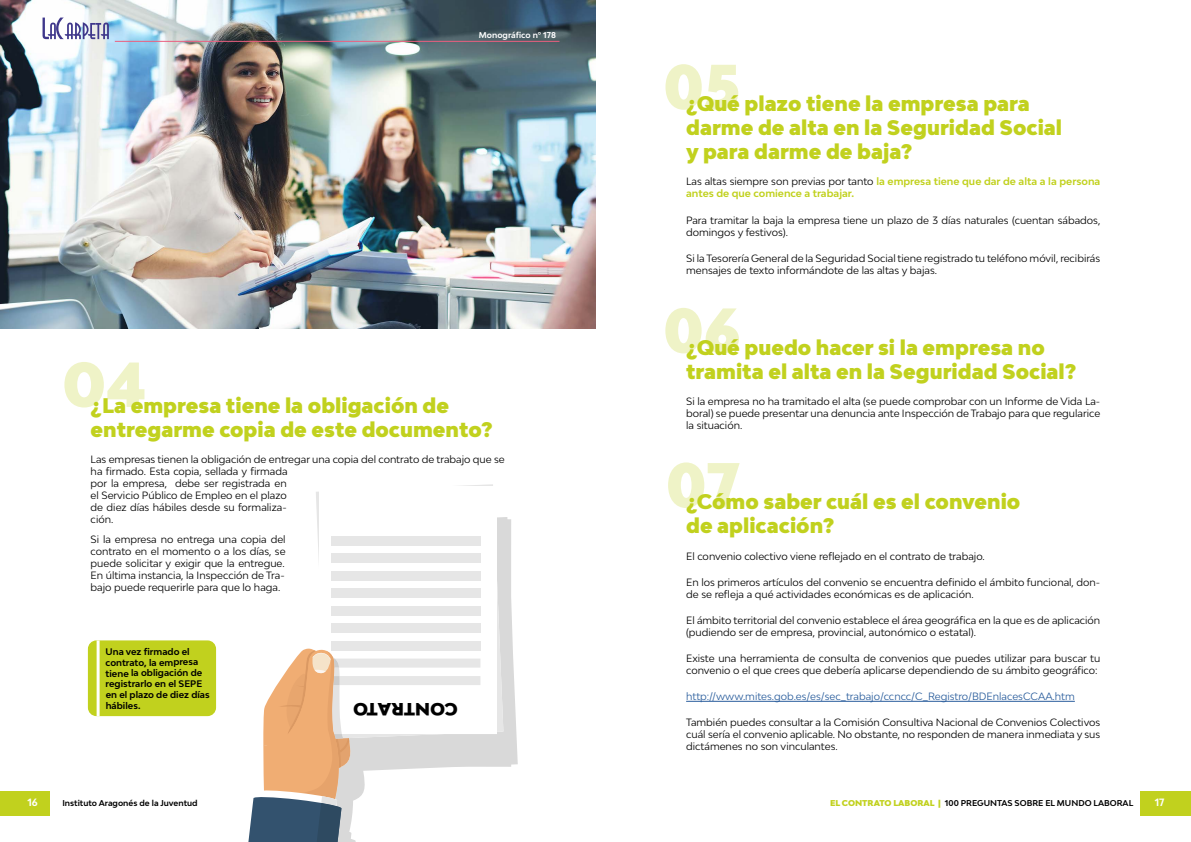
<style>
.page{position:relative;width:1191px;height:842px;background:#fff}
.page>*{position:absolute;margin:0;border:0;box-sizing:border-box;transform-origin:0 0}
.t1{font:900 60px "Bw Modelica";color:#c1d11e}
.t2{font:900 20px/24px "Bw Modelica";color:#c1d11e}
.t3{font:900 16.8px "Bw Modelica";color:#000}
.t4{font:10px/12px "Bw Modelica";color:#000}
.t5{font:700 10px/12px "Bw Modelica";color:#c1d11e}
.t6{font:10px "Bw Modelica";color:#275b9b}
.t7{font:700 10px "Bw Modelica";color:#fff}
.t8{font:700 9px/10.8px "Bw Modelica";letter-spacing:-.005em;color:#000}
.t9{font:700 8px "Bw Modelica";color:#000}
.t10{font:700 8px "Bw Modelica";color:#fff}
.s1{font-weight:400;color:#000}
.s2{font-weight:900;color:#c1d11e}
</style>
<div class="page">
<div style="left:1140px;top:791px;width:51px;height:25px;background:#c1d11e"></div>
<div style="left:0;top:791px;width:50px;height:25px;background:#c1d11e"></div>
<svg style="left:480px;top:517px;width:38px;height:250px;fill:#d9d9d9"></svg>
<svg style="left:316px;top:484px;width:187px;height:255px"></svg>
<div style="left:319px;top:486px;width:178px;height:248px;background:#fff"></div>
<div style="left:331px;top:536px;width:149px;height:9px;background:#e6e6e6"></div>
<div style="left:331px;top:554px;width:149px;height:9px;background:#e6e6e6"></div>
<div style="left:331px;top:571px;width:149px;height:9px;background:#e6e6e6"></div>
<div style="left:331px;top:589px;width:149px;height:9px;background:#e6e6e6"></div>
<div style="left:331px;top:606px;width:149px;height:9px;background:#e6e6e6"></div>
<div style="left:331px;top:624px;width:149px;height:9px;background:#e6e6e6"></div>
<div style="left:331px;top:641px;width:149px;height:9px;background:#e6e6e6"></div>
<svg style="left:248px;top:648px;width:232px;height:194px"></svg>
<svg style="left:64px;top:362px;width:80px;height:45px"></svg>
<hr style="left:686px;top:701px;width:388px;height:1px;background:#275b9b">
<img style="left:0;top:0;width:595px;height:329px">
<div style="left:88px;top:640px;width:128px;height:76px;background:#c1d11e;border-radius:9px"></div>
<hr style="left:97px;top:640px;width:3px;height:76px;background:#fff">
<svg style="left:43px;top:18px;width:66px;height:21px"></svg>
<hr style="left:115px;top:41px;width:444px;height:1px;background:#eb5f7f">
<p class="t10" style="left:479px;top:30px;width:79px">Monográfico nº 178</p>
<h2 class="t2" style="left:91px;top:393px;width:403px">¿La empresa tiene la obligación de entregarme copia de este documento?</h2>
<p class="t4" style="left:91px;top:453px;width:416px">Las empresas tienen la obligación de entregar una copia del contrato de trabajo que se ha firmado. Esta copia, sellada y firmada<br>por la empresa, debe ser registrada en<br>el Servicio Público de Empleo en el plazo<br>de diez días hábiles desde su formaliza-<br>ción.</p>
<p class="t4" style="left:91px;top:533px;width:197px;text-align:justify">Si la empresa no entrega una copia del contrato en el momento o a los días, se puede solicitar y exigir que la entregue.<br>En última instancia, la Inspección de Tra&shy;bajo puede requerirle para que lo haga.</p>
<p class="t8" style="left:105px;top:646px;width:106px">Una vez firmado el contrato, la empresa tiene la obligación de registrarlo en el SEPE en el plazo de diez días hábiles.</p>
<h3 class="t3" style="left:458px;top:720px;width:106px;rotate:-180deg">CONTRATO</h3>
<h1 class="t1" style="left:663px;top:48px;width:78px">05</h1>
<h2 class="t2" style="left:686px;top:91px;width:377px">¿Qué plazo tiene la empresa para darme de alta en la Seguridad Social y para darme de baja?</h2>
<p class="t5" style="left:686px;top:175px;width:416px"><span class="s1">Las altas siempre son previas por tanto</span> la empresa tiene que dar de alta a la persona antes de que comience a trabajar.</p>
<p class="t4" style="left:686px;top:214px;width:416px">Para tramitar la baja la empresa tiene un plazo de 3 días naturales (cuentan sábados, domingos y festivos).</p>
<p class="t4" style="left:686px;top:252px;width:416px">Si la Tesorería General de la Seguridad Social tiene registrado tu teléfono móvil, recibirás mensajes de texto informándote de las altas y bajas.</p>
<h1 class="t1" style="left:663px;top:292px;width:79px">06</h1>
<h2 class="t2" style="left:686px;top:335px;width:392px">¿Qué puedo hacer si la empresa no tramita el alta en la Seguridad Social?</h2>
<p class="t4" style="left:686px;top:395px;width:416px;text-align:justify">Si la empresa no ha tramitado el alta (se puede comprobar con un Informe de Vida La&shy;boral) se puede presentar una denuncia ante Inspección de Trabajo para que regularice la situación.</p>
<h1 class="t1" style="left:666px;top:446px;width:76px">07</h1>
<h2 class="t2" style="left:686px;top:489px;width:336px">¿Cómo saber cuál es el convenio de aplicación?</h2>
<p class="t4" style="left:686px;top:550px;width:300px">El convenio colectivo viene reflejado en el contrato de trabajo.</p>
<p class="t4" style="left:686px;top:576px;width:416px">En los primeros artículos del convenio se encuentra definido el ámbito funcional, don&shy;de se refleja a qué actividades económicas es de aplicación.</p>
<p class="t4" style="left:686px;top:614px;width:416px">El ámbito territorial del convenio establece el área geográfica en la que es de aplicación (pudiendo ser de empresa, provincial, autonómico o estatal).</p>
<p class="t4" style="left:686px;top:652px;width:416px">Existe una herramienta de consulta de convenios que puedes utilizar para buscar tu convenio o el que crees que debería aplicarse dependiendo de su ámbito geográfico:</p>
<p class="t6" style="left:686px;top:690px;width:390px">http://www.mites.gob.es/es/sec_trabajo/ccncc/C_Registro/BDEnlacesCCAA.htm</p>
<p class="t4" style="left:686px;top:716px;width:416px;text-align:justify">También puedes consultar a la Comisión Consultiva Nacional de Convenios Colectivos cuál sería el convenio aplicable. No obstante, no responden de manera inmediata y sus dictámenes no son vinculantes.</p>
<p class="t7" style="left:28px;top:796px;width:12px">16</p>
<p class="t9" style="left:62px;top:798px;width:137px">Instituto Aragonés de la Juventud</p>
<p class="t9" style="left:830px;top:798px;width:305px"><span class="s2">EL CONTRATO LABORAL |</span> 100 PREGUNTAS SOBRE EL MUNDO LABORAL</p>
<p class="t7" style="left:1154px;top:796px;width:11px">17</p>
</div>
